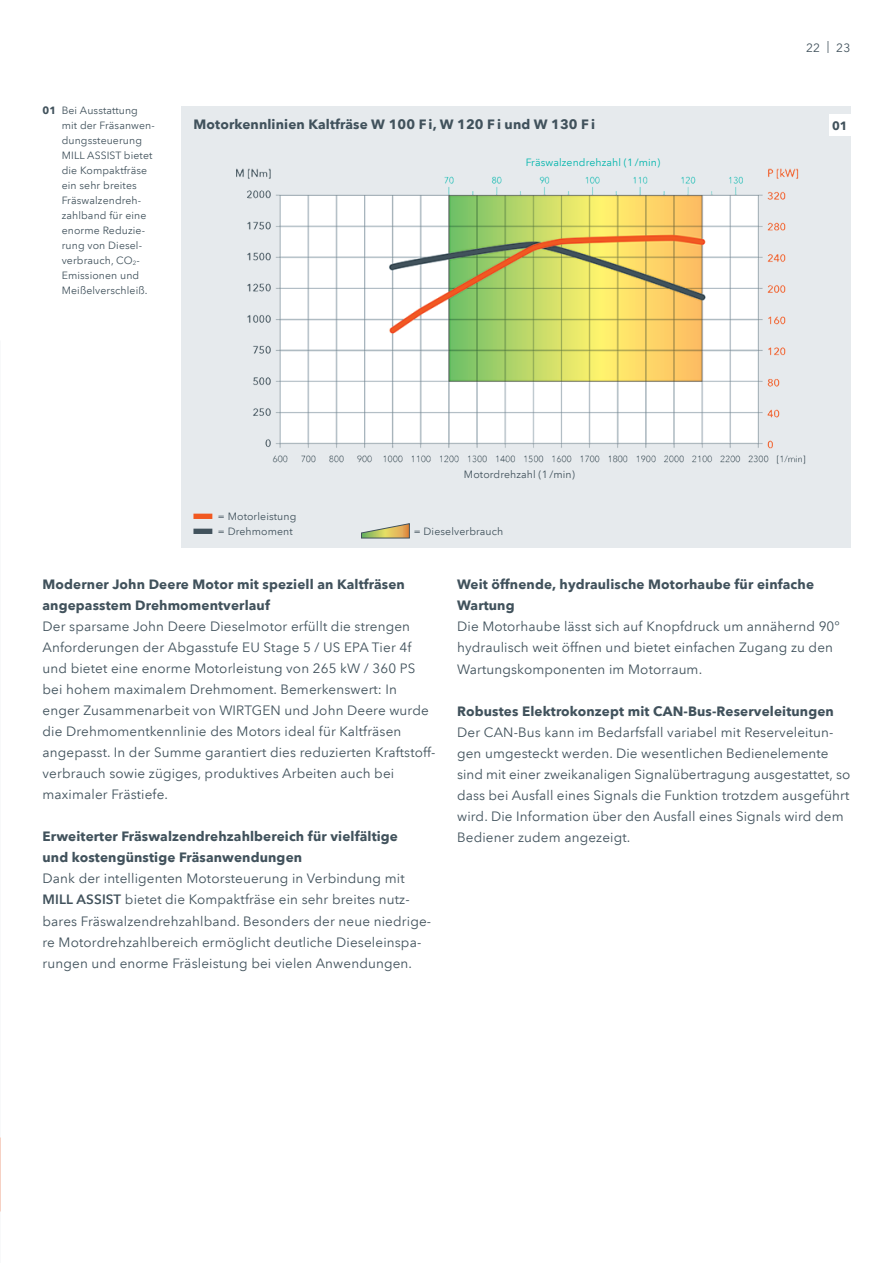
<style>
.page{position:relative;width:893px;height:1263px;background:#fff}
.page>*{position:absolute;margin:0;border:0;box-sizing:border-box;transform-origin:0 0}
.t1{font:13.5px/21px "Avenir Next LT Pro";letter-spacing:.01em;color:#41525c}
.t2{font:700 13.5px/21px "Avenir Next LT Pro";letter-spacing:.01em;color:#41525c}
.t3{font:12px "Avenir Next LT Pro";color:#41525c}
.t4{font:700 12px "Avenir Next LT Pro";color:#41525c}
.t5{font:10.5px/15px "Avenir Next LT Pro";letter-spacing:.01em;color:#41525c}
.t6{font:10.5px "Avenir Next LT Pro";letter-spacing:.01em;color:#00b5ac}
.s1{font-weight:700}
.s2{font-weight:600}
</style>
<div class="page">
<img style="left:0;top:340px;width:1px;height:923px">
<div style="left:181px;top:106px;width:669px;height:441px;background:#e6eaed"></div>
<img style="left:236px;top:168px;width:570px;height:296px">
<div style="left:193px;top:514px;width:19px;height:5px;background:#f15921"></div>
<div style="left:193px;top:529px;width:19px;height:5px;background:#41525c"></div>
<div style="left:829px;top:115px;width:21px;height:21px;background:#fff"></div>
<svg style="left:361px;top:523px;width:48px;height:15px"></svg>
<p class="t5" style="left:62px;top:103px;width:95px;text-indent:-19px"><span class="s1">01</span> Bei Ausstattung mit der Fräsanwen&shy;dungssteuerung<br>MILL ASSIST bietet die Kompaktfräse ein sehr breites<br>Fräswalzendreh&shy;zahlband für eine enorme Reduzie&shy;rung von Diesel&shy;verbrauch, CO<sub>2</sub>-<br>Emissionen und<br>Meißelverschleiß.</p>
<p class="t2" style="left:193px;top:114px;width:403px">Motorkennlinien Kaltfräse W 100 F i, W 120 F i und W 130 F i</p>
<p class="t6" style="left:526px;top:156px;width:136px">Fräswalzendrehzahl (1 /min)</p>
<p class="t5" style="left:218px;top:508px;width:80px">= Motorleistung = Drehmoment</p>
<p class="t5" style="left:464px;top:466px;width:112px">Motordrehzahl (1 /min)</p>
<p class="t5" style="left:414px;top:523px;width:91px">= Dieselverbrauch</p>
<p class="t3" style="left:806px;top:40px;width:46px">22 | 23</p>
<p class="t4" style="left:832px;top:118px;width:17px">01</p>
<p class="t2" style="left:43px;top:574px;width:364px">Moderner John Deere Motor mit speziell an Kaltfräsen angepasstem Drehmomentverlauf</p>
<p class="t1" style="left:43px;top:616px;width:394px">Der sparsame John Deere Dieselmotor erfüllt die strengen Anforderungen der Abgasstufe EU Stage 5 / US EPA Tier 4f und bietet eine enorme Motorleistung von 265 kW / 360 PS bei hohem maximalem Drehmoment. Bemerkenswert: In enger Zusammenarbeit von WIRTGEN und John Deere wurde die Drehmomentkennlinie des Motors ideal für Kaltfräsen angepasst. In der Summe garantiert dies reduzierten Kraftstoff&shy;verbrauch sowie zügiges, produktives Arbeiten auch bei maximaler Frästiefe.</p>
<p class="t2" style="left:43px;top:826px;width:357px">Erweiterter Fräswalzendrehzahlbereich für vielfältige und kostengünstige Fräsanwendungen</p>
<p class="t1" style="left:43px;top:868px;width:390px">Dank der intelligenten Motorsteuerung in Verbindung mit <span class="s2">MILL ASSIST</span> bietet die Kompaktfräse ein sehr breites nutz&shy;bares Fräswalzendrehzahlband. Besonders der neue niedrige&shy;re Motordrehzahlbereich ermöglicht deutliche Dieseleinspa&shy;rungen und enorme Fräsleistung bei vielen Anwendungen.</p>
<p class="t2" style="left:457px;top:574px;width:358px">Weit öffnende, hydraulische Motorhaube für einfache<br>Wartung</p>
<p class="t1" style="left:457px;top:616px;width:384px">Die Motorhaube lässt sich auf Knopfdruck um annähernd 90° hydraulisch weit öffnen und bietet einfachen Zugang zu den<br>Wartungskomponenten im Motorraum.</p>
<p class="t2" style="left:457px;top:700px;width:378px">Robustes Elektrokonzept mit CAN-Bus-Reserveleitungen</p>
<p class="t1" style="left:457px;top:721px;width:395px">Der CAN-Bus kann im Bedarfsfall variabel mit Reserveleitun&shy;gen umgesteckt werden. Die wesentlichen Bedienelemente sind mit einer zweikanaligen Signalübertragung ausgestattet, so dass bei Ausfall eines Signals die Funktion trotzdem ausgeführt wird. Die Information über den Ausfall eines Signals wird dem Bediener zudem angezeigt.</p>
</div>
